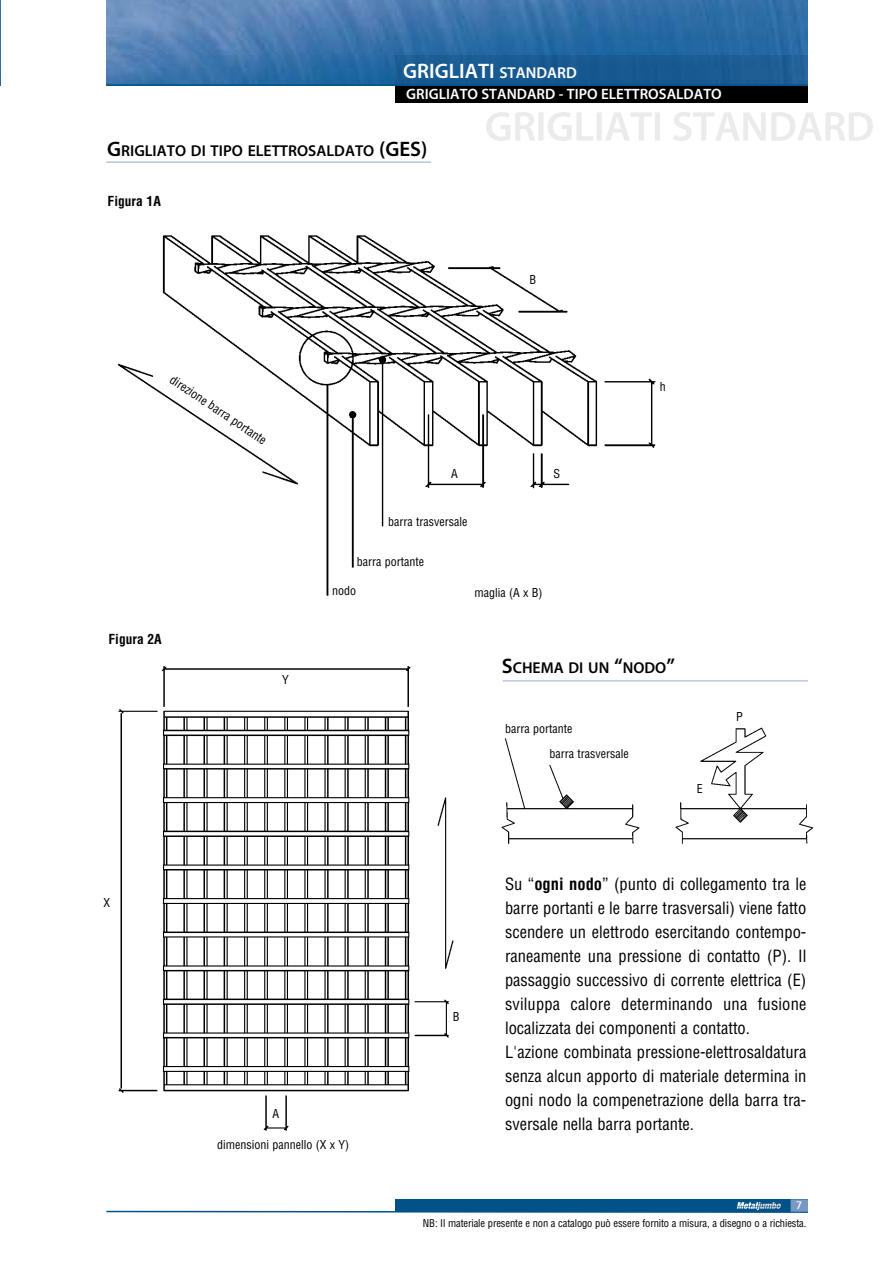
<style>
.page{position:relative;width:893px;height:1263px;background:#fff}
.page>*{position:absolute;margin:0;border:0;box-sizing:border-box;transform-origin:0 0}
.t1{font:600 21px "Myriad Pro";color:#fff}
.t2{font:condensed 16.5px/24px "Helvetica";color:#000}
.t3{font:600 15.75px "Myriad Pro";color:#000}
.t4{font:600 15px "Myriad Pro";color:#fff}
.t5{font:700 condensed 13.5px "Helvetica";color:#000}
.t6{font:condensed 12px "Helvetica";color:#000}
.t7{font:700 12px "Rotis Sans Serif";color:#fff}
.t8{font:condensed 10.5px "Helvetica";letter-spacing:-.01em;color:#000}
.s1{font-size:15.75px}
.s2{font-size:21px}
.s3{font-weight:700}
</style>
<div class="page">
<img style="left:501px;top:738px;width:139px;height:106px">
<img style="left:675px;top:727px;width:139px;height:117px">
<svg style="left:106px;top:1199px;width:702px;height:14px"></svg>
<div style="left:395px;top:56px;width:413px;height:47px;background:#000"></div>
<img style="left:106px;top:0;width:702px;height:84px">
<hr style="left:106px;top:84px;width:702px;height:2px;background:#005288">
<img style="left:118px;top:666px;width:336px;height:465px">
<img style="left:117px;top:235px;width:539px;height:361px">
<div style="left:548px;top:745px;width:100px;height:17px;background:#fff"></div>
<div style="left:695px;top:780px;width:12px;height:16px;background:#fff"></div>
<div style="left:451px;top:1002px;width:30px;height:31px;background:#fff"></div>
<img style="left:0;top:1px;width:1px;height:84px">
<hr style="left:106px;top:162px;width:325px;height:1px;background:#91acd1">
<hr style="left:503px;top:680px;width:305px;height:1px;background:#91acd1">
<svg style="left:486px;top:112px;width:174px;height:29px"></svg>
<svg style="left:674px;top:112px;width:199px;height:29px"></svg>
<p class="t1" style="left:403px;top:63px;width:175px">GRIGLIATI <span class="s1">STANDARD</span></p>
<p class="t4" style="left:406px;top:88px;width:317px">GRIGLIATO STANDARD - TIPO ELETTROSALDATO</p>
<p class="t3" style="left:107px;top:145px;width:322px"><span class="s2">G</span>RIGLIATO DI TIPO ELETTROSALDATO <span class="s2">(GES)</span></p>
<p class="t5" style="left:108px;top:193px;width:55px">Figura 1A</p>
<p class="t6" style="left:529px;top:273px;width:8px">B</p>
<p class="t6" style="left:175px;top:372px;width:115px;rotate:34deg">direzione barra portante</p>
<p class="t5" style="left:109px;top:631px;width:55px">Figura 2A</p>
<p class="t6" style="left:282px;top:673px;width:8px">Y</p>
<p class="t6" style="left:660px;top:379px;width:7px">h</p>
<p class="t6" style="left:451px;top:466px;width:8px">A</p>
<p class="t6" style="left:553px;top:466px;width:8px">S</p>
<p class="t6" style="left:388px;top:514px;width:81px">barra trasversale</p>
<p class="t6" style="left:357px;top:555px;width:69px">barra portante</p>
<p class="t6" style="left:332px;top:584px;width:25px">nodo</p>
<p class="t6" style="left:474px;top:586px;width:69px">maglia (A x B)</p>
<p class="t3" style="left:502px;top:662px;width:175px"><span class="s2">S</span>ChEmA DI UN <span class="s2">“</span>NODO<span class="s2">”</span></p>
<p class="t6" style="left:505px;top:721px;width:69px">barra portante</p>
<p class="t6" style="left:550px;top:747px;width:81px">barra trasversale</p>
<p class="t6" style="left:697px;top:781px;width:7px">E</p>
<p class="t6" style="left:736px;top:709px;width:8px">P</p>
<p class="t6" style="left:103px;top:896px;width:8px">X</p>
<p class="t6" style="left:272px;top:1106px;width:8px">A</p>
<p class="t6" style="left:217px;top:1137px;width:133px">dimensioni pannello (X x Y)</p>
<p class="t6" style="left:453px;top:1009px;width:8px">B</p>
<p class="t2" style="left:505px;top:872px;width:303px">Su “<span class="s3">ogni nodo</span>” (punto di collegamento tra le barre portanti e le barre trasversali) viene fatto scendere un elettrodo esercitando contempo&shy;raneamente una pressione di contatto (P). Il passaggio successivo di corrente elettrica (E) sviluppa calore determinando una fusione localizzata dei componenti a contatto.<br>L'azione combinata pressione-elettrosaldatura senza alcun apporto di materiale determina in ogni nodo la compenetrazione della barra tra&shy;sversale nella barra portante.</p>
<p class="t7" style="left:796px;top:1198px;width:8px">7</p>
<p class="t8" style="left:423px;top:1217px;width:385px">NB: Il materiale presente e non a catalogo può essere fornito a misura, a disegno o a richiesta.</p>
</div>
